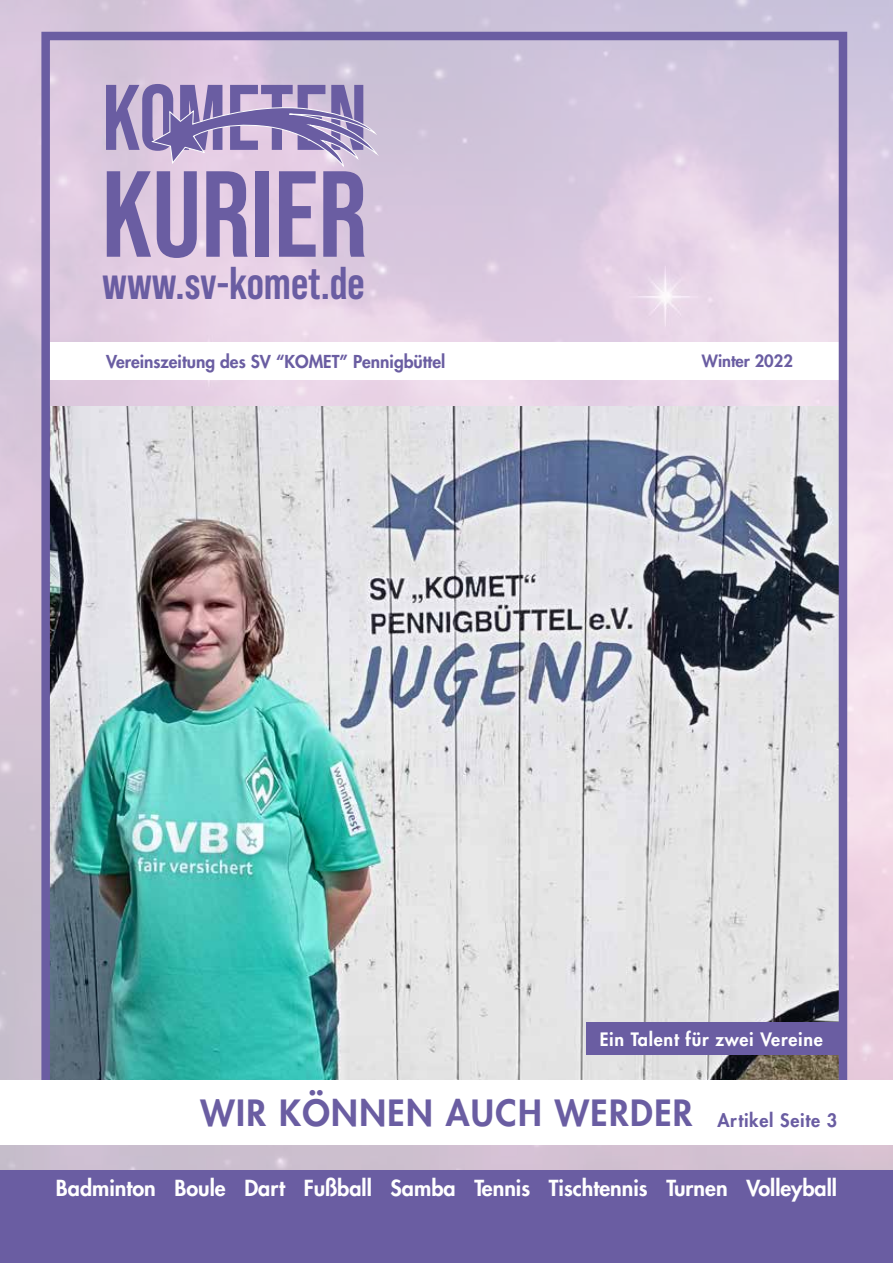
<style>
.page{position:relative;width:893px;height:1263px;background:#fff}
.page>*{position:absolute;margin:0;border:0;box-sizing:border-box;transform-origin:0 0}
.t1{font:122.1px "Bebas Neue";color:#6a5da2}
.t2{font:92.85px "Bebas Neue";color:#6a5da2}
.t3{font:700 46.05px "Bebas Neue Pro";color:#6a5da2}
.t4{font:800 35.25px "Futura LT";letter-spacing:.04em;color:#6a5da2}
.t5{font:800 21.6px "Futura LT";color:#fff}
.t6{font:800 18px "Futura LT";letter-spacing:.04em;color:#fff}
.t7{font:800 17.4px "Futura LT";color:#6a5da2}
.t8{font:800 16.5px "Futura LT";color:#6a5da2}
.s1{font-size:18px}
</style>
<div class="page">
<svg style="left:151px;top:102px;width:226px;height:73px;background:#c7b4d4"></svg>
<img style="left:51px;top:406px;width:786px;height:674px">
<div style="left:587px;top:1022px;width:257px;height:32px;background:#6a5da2"></div>
<div style="left:41px;top:32px;width:806px;height:1112px;border:9px solid #6a5da2"></div>
<div style="left:0;top:1080px;width:893px;height:64px;background:#fff"></div>
<div style="left:0;top:1170px;width:893px;height:93px;background:#6a5da2"></div>
<h2 class="t2" style="left:102px;top:65px;width:266px">KOMETEN</h2>
<h1 class="t1" style="left:102px;top:145px;width:267px">KURIER</h1>
<h3 class="t3" style="left:102px;top:257px;width:264px">www.sv-komet.de</h3>
<p class="t7" style="left:106px;top:349px;width:340px">Vereinszeitung des SV “KOMET” Pennigbüttel</p>
<p class="t8" style="left:702px;top:350px;width:92px">Winter 2022</p>
<p class="t6" style="left:600px;top:1027px;width:225px">Ein Talent für zwei Vereine</p>
<h3 class="t4" style="left:200px;top:1090px;width:638px">WIR KÖNNEN AUCH WERDER <span class="s1">Artikel Seite 3</span></h3>
<p class="t5" style="left:56px;top:1174px;width:783px">Badminton Boule Dart Fußball Samba Tennis Tischtennis Turnen Volleyball</p>
</div>
